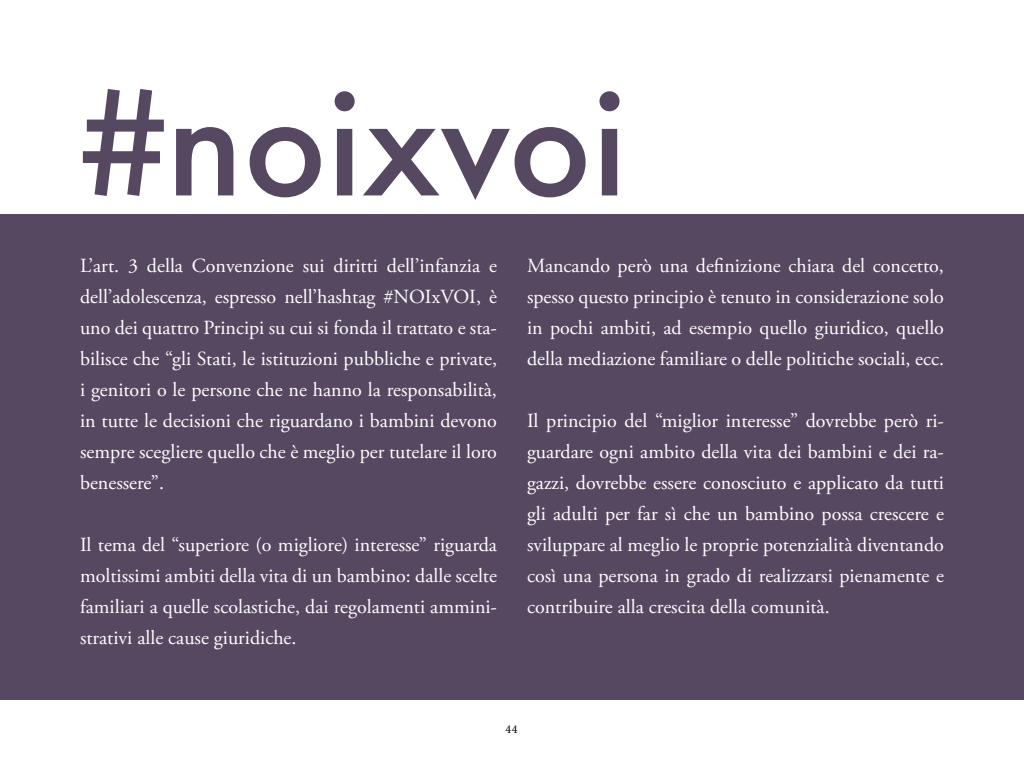
<style>
.page{position:relative;width:1024px;height:768px;background:#fff}
.page>*{position:absolute;margin:0;border:0;box-sizing:border-box;transform-origin:0 0}
.t1{font:500 140px "Futura";color:#574862}
.t2{font:20px/31px "Adobe Garamond Pro";color:#fff;text-align:justify}
.t3{font:12px "Minion Pro";color:#000}
</style>
<div class="page">
<div style="left:0;top:214px;width:1024px;height:486px;background:#574862"></div>
<h1 class="t1" style="left:80px;top:50px;width:548px">#noixvoi</h1>
<p class="t2" style="left:80px;top:251px;width:419px">L’art. 3 della Convenzione sui diritti dell’infanzia e dell’adolescenza, espresso nell’hashtag #NOIxVOI, è uno dei quattro Principi su cui si fonda il trattato e sta&shy;bilisce che “gli Stati, le istituzioni pubbliche e private, i genitori o le persone che ne hanno la responsabilità, in tutte le decisioni che riguardano i bambini devono sempre scegliere quello che è meglio per tutelare il loro benessere”.</p>
<p class="t2" style="left:80px;top:530px;width:419px">Il tema del “superiore (o migliore) interesse” riguarda moltissimi ambiti della vita di un bambino: dalle scelte familiari a quelle scolastiche, dai regolamenti ammini&shy;strativi alle cause giuridiche.</p>
<p class="t2" style="left:527px;top:251px;width:419px">Mancando però una definizione chiara del concetto, spesso questo principio è tenuto in considerazione solo in pochi ambiti, ad esempio quello giuridico, quello della mediazione familiare o delle politiche sociali, ecc.</p>
<p class="t2" style="left:527px;top:406px;width:419px">Il principio del “miglior interesse” dovrebbe però ri&shy;guardare ogni ambito della vita dei bambini e dei ra&shy;gazzi, dovrebbe essere conosciuto e applicato da tutti gli adulti per far sì che un bambino possa crescere e sviluppare al meglio le proprie potenzialità diventando così una persona in grado di realizzarsi pienamente e contribuire alla crescita della comunità.</p>
<p class="t3" style="left:506px;top:721px;width:14px">44</p>
</div>
